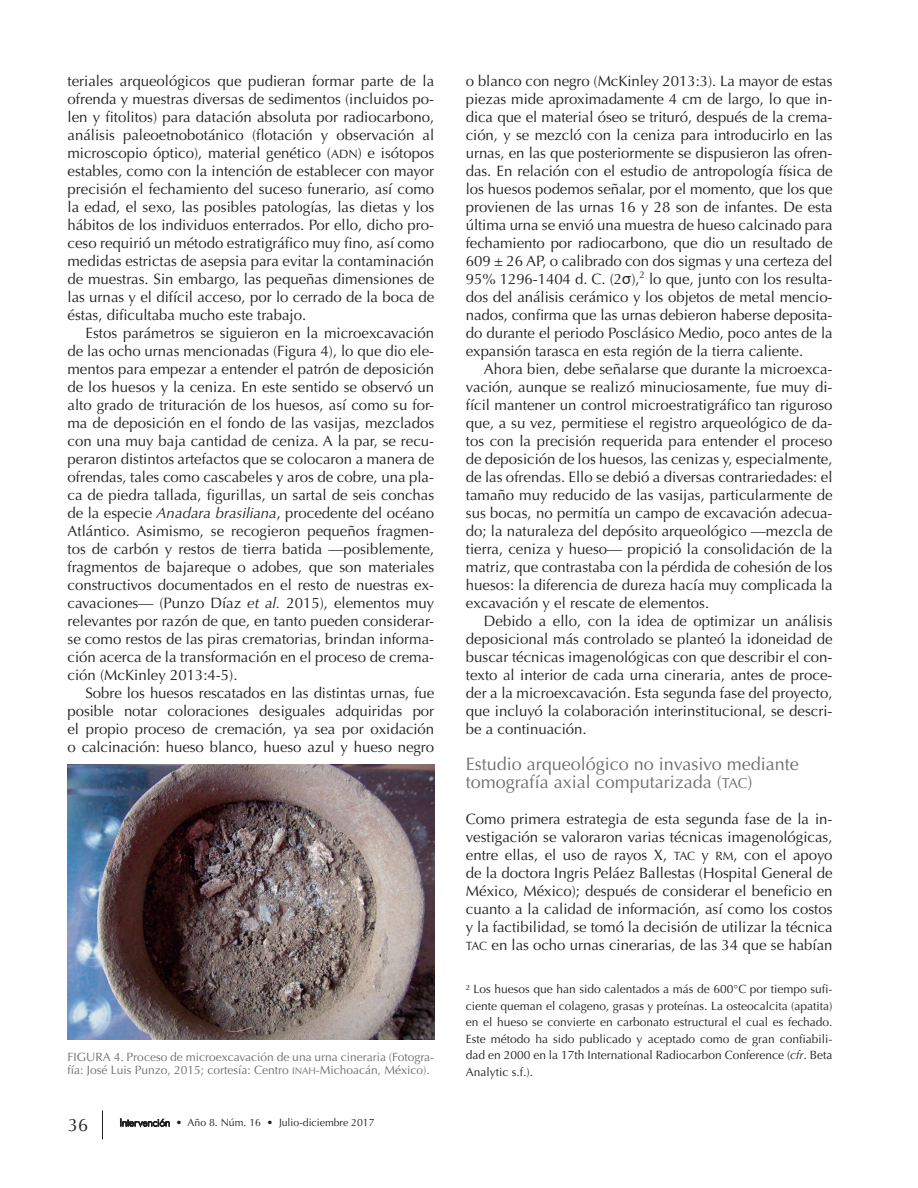
<style>
.page{position:relative;width:918px;height:1188px;background:#fff}
.page>*{position:absolute;margin:0;border:0;box-sizing:border-box;transform-origin:0 0}
.subtitulo_1{font:18px "Optima LT Std";color:#6c6d70}
.t1{font:18px "Optima LT Std";color:#231f20}
.cuerpo_de_texto{font:15px/18px "Optima LT Std";color:#231f20;text-align:justify}
.primer_parrafo{font:15px/18px "Optima LT Std";color:#231f20;text-align:justify}
.nota_al_pie{font:12px/16.5px "Optima LT Std";color:#231f20;text-align:justify}
.pies-fotos{font:12px/13.5px "Optima LT Std";color:#6c6d70}
.t2{font:10.5px "Optima LT Std";color:#231f20}
.s1{font-family:"Optima LT Std SC800";font-size:12px}
.s2{font-family:"Optima LT Std SC800"}
.s3{font-style:italic}
.s4{font-family:"Optima LT Std SC800";font-size:9.6px}
.s5{font-family:"Futura BT";font-weight:300}
.s6{font-family:"Arial"}
.s7{font-family:"Optima LT Std SC800";font-size:14.4px}
</style>
<div class="page">
<svg style="left:102px;top:1111px;width:1px;height:28px"></svg>
<svg style="left:120px;top:1119px;width:50px;height:8px"></svg>
<img style="left:67px;top:764px;width:368px;height:276px">
<p class="cuerpo_de_texto" style="left:68px;top:72px;width:368px">teriales arqueológicos que pudieran formar parte de la ofrenda y muestras diversas de sedimentos (incluidos po&shy;len y fitolitos) para datación absoluta por radiocarbono, análisis paleoetnobotánico (flotación y observación al microscopio óptico), material genético (<span class="s1">ADN</span><span class="s2">)</span> e isótopos estables, como con la intención de establecer con mayor precisión el fechamiento del suceso funerario, así como la edad, el sexo, las posibles patologías, las dietas y los hábitos de los individuos enterrados. Por ello, dicho pro&shy;ceso requirió un método estratigráfico muy fino, así como medidas estrictas de asepsia para evitar la contaminación de muestras. Sin embargo, las pequeñas dimensiones de las urnas y el difícil acceso, por lo cerrado de la boca de éstas, dificultaba mucho este trabajo.</p>
<p class="cuerpo_de_texto" style="left:68px;top:324px;width:368px;text-indent:18px">Estos parámetros se siguieron en la microexcavación de las ocho urnas mencionadas (Figura 4), lo que dio ele&shy;mentos para empezar a entender el patrón de deposición de los huesos y la ceniza. En este sentido se observó un alto grado de trituración de los huesos, así como su for&shy;ma de deposición en el fondo de las vasijas, mezclados con una muy baja cantidad de ceniza. A la par, se recu&shy;peraron distintos artefactos que se colocaron a manera de ofrendas, tales como cascabeles y aros de cobre, una pla&shy;ca de piedra tallada, figurillas, un sartal de seis conchas de la especie <span class="s3">Anadara brasiliana</span>, procedente del océano Atlántico. Asimismo, se recogieron pequeños fragmen&shy;tos de carbón y restos de tierra batida —posiblemente, fragmentos de bajareque o adobes, que son materiales constructivos documentados en el resto de nuestras ex&shy;cavaciones— (Punzo Díaz <span class="s3">et al.</span> 2015), elementos muy relevantes por razón de que, en tanto pueden considerar&shy;se como restos de las piras crematorias, brindan informa&shy;ción acerca de la transformación en el proceso de crema&shy;ción (McKinley 2013:4-5).</p>
<p class="cuerpo_de_texto" style="left:68px;top:684px;width:368px;text-indent:18px">Sobre los huesos rescatados en las distintas urnas, fue posible notar coloraciones desiguales adquiridas por el propio proceso de cremación, ya sea por oxidación o calcinación: hueso blanco, hueso azul y hueso negro</p>
<p class="pies-fotos" style="left:68px;top:1050px;width:368px">FIGURA 4. Proceso de microexcavación de una urna cineraria (Fotogra&shy;fía: José Luis Punzo, 2015; cortesía: Centro <span class="s4">INAH</span>-Michoacán, México).</p>
<p class="t1" style="left:68px;top:1114px;width:22px">36</p>
<p class="t2" style="left:120px;top:1117px;width:257px"><span class="s5">Intervención</span> • Año 8. Núm. 16 • Julio-diciembre 2017</p>
<p class="cuerpo_de_texto" style="left:466px;top:72px;width:368px">o blanco con negro (McKinley 2013:3). La mayor de estas piezas mide aproximadamente 4 cm de largo, lo que in&shy;dica que el material óseo se trituró, después de la crema&shy;ción, y se mezcló con la ceniza para introducirlo en las urnas, en las que posteriormente se dispusieron las ofren&shy;das. En relación con el estudio de antropología física de los huesos podemos señalar, por el momento, que los que provienen de las urnas 16 y 28 son de infantes. De esta última urna se envió una muestra de hueso calcinado para fechamiento por radiocarbono, que dio un resultado de 609 ± 26 AP, o calibrado con dos sigmas y una certeza del 95% 1296-1404 d. C. (2<span class="s6">σ</span>),<sup>2</sup> lo que, junto con los resulta&shy;dos del análisis cerámico y los objetos de metal mencio&shy;nados, confirma que las urnas debieron haberse deposita&shy;do durante el periodo Posclásico Medio, poco antes de la expansión tarasca en esta región de la tierra caliente.</p>
<p class="cuerpo_de_texto" style="left:466px;top:360px;width:368px;text-indent:18px">Ahora bien, debe señalarse que durante la microexca&shy;vación, aunque se realizó minuciosamente, fue muy di&shy;fícil mantener un control microestratigráfico tan riguroso que, a su vez, permitiese el registro arqueológico de da&shy;tos con la precisión requerida para entender el proceso de deposición de los huesos, las cenizas y, especialmente, de las ofrendas. Ello se debió a diversas contrariedades: el tamaño muy reducido de las vasijas, particularmente de sus bocas, no permitía un campo de excavación adecua&shy;do; la naturaleza del depósito arqueológico —mezcla de tierra, ceniza y hueso— propició la consolidación de la matriz, que contrastaba con la pérdida de cohesión de los huesos: la diferencia de dureza hacía muy complicada la excavación y el rescate de elementos.</p>
<p class="cuerpo_de_texto" style="left:466px;top:612px;width:368px;text-indent:18px">Debido a ello, con la idea de optimizar un análisis deposicional más controlado se planteó la idoneidad de buscar técnicas imagenológicas con que describir el con&shy;texto al interior de cada urna cineraria, antes de proce&shy;der a la microexcavación. Esta segunda fase del proyecto, que incluyó la colaboración interinstitucional, se descri&shy;be a continuación.</p>
<p class="subtitulo_1" style="left:466px;top:753px;width:334px">Estudio arqueológico no invasivo mediante</p>
<p class="subtitulo_1" style="left:466px;top:771px;width:288px">tomografía axial computarizada (<span class="s7">TAC</span><span class="s2">)</span></p>
<p class="primer_parrafo" style="left:466px;top:810px;width:368px">Como primera estrategia de esta segunda fase de la in&shy;vestigación se valoraron varias técnicas imagenológicas, entre ellas, el uso de rayos X, <span class="s1">TAC</span> y <span class="s1">RM</span>, con el apoyo de la doctora Ingris Peláez Ballestas (Hospital General de México, México); después de considerar el beneficio en cuanto a la calidad de información, así como los costos y la factibilidad, se tomó la decisión de utilizar la técnica <span class="s1">TAC</span> en las ocho urnas cinerarias, de las 34 que se habían</p>
<p class="nota_al_pie" style="left:466px;top:981px;width:368px">2 Los huesos que han sido calentados a más de 600°C por tiempo sufi&shy;ciente queman el colageno, grasas y proteínas. La osteocalcita (apatita) en el hueso se convierte en carbonato estructural el cual es fechado.<br>Este método ha sido publicado y aceptado como de gran confiabili&shy;dad en 2000 en la 17th International Radiocarbon Conference (<span class="s3">cfr</span>. Beta Analytic s.f.).</p>
</div>
